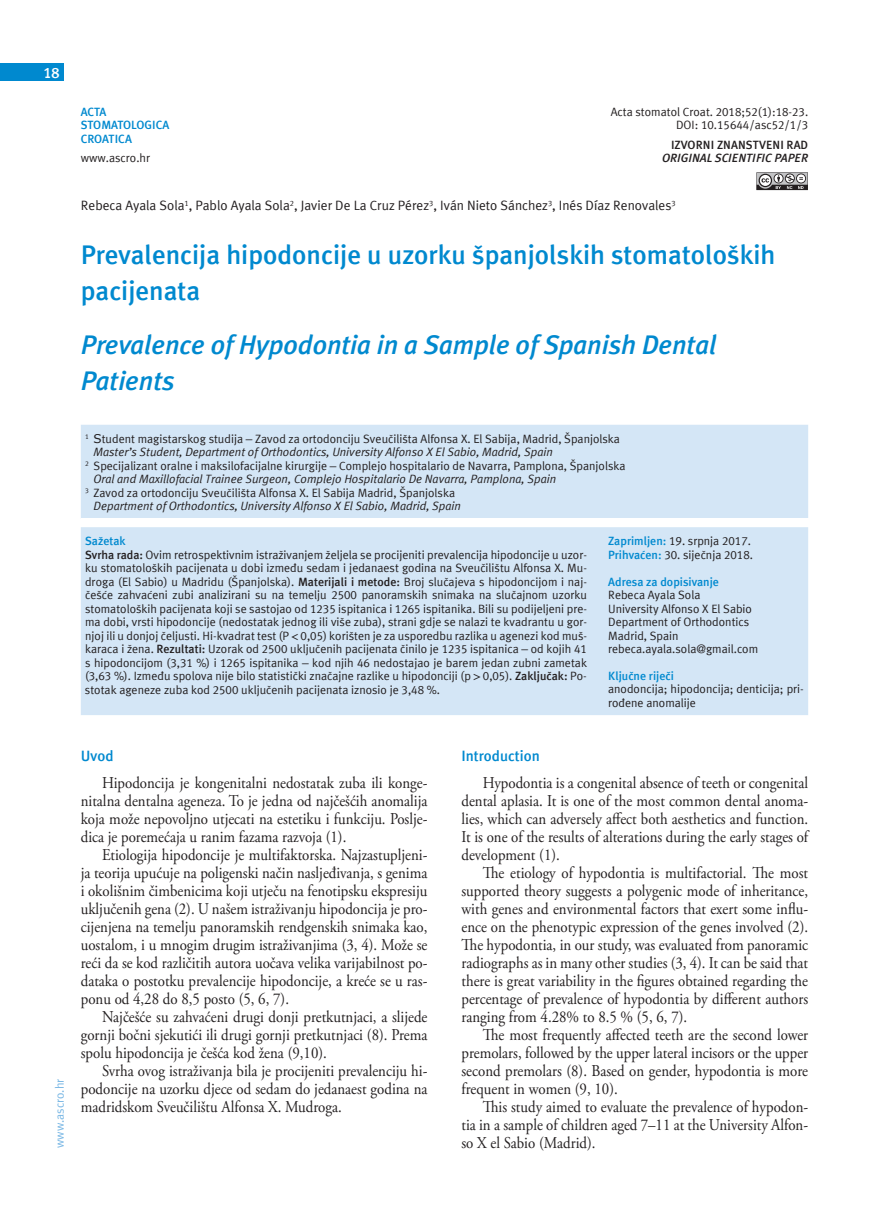
<style>
.page{position:relative;width:872px;height:1212px;background:#fff}
.page>*{position:absolute;margin:0;border:0;box-sizing:border-box;transform-origin:0 0}
.t1{font:700 27px/36px "Meta ASC";color:#0089cf}
.t2{font:italic 700 27px/36px "Meta ASC";letter-spacing:-.005em;color:#0089cf}
.t3{font:16.5px/18px "Adobe Garamond Pro";color:#231f20;text-align:justify;scale:.9 1}
.t4{font:700 15px "Meta ASC";color:#0089cf}
.t5{font:700 15px "Meta ASC";color:#fff}
.t6{font:13.5px "Meta ASC";color:#231f20}
.t7{font:12px/13.5px "Meta ASC";color:#231f20}
.t8{font:italic 12px "Meta ASC";color:#231f20}
.t9{font:700 12px/13.5px "Meta ASC";color:#0089cf}
.t10{font:italic 700 12px "Meta ASC";letter-spacing:.005em;color:#231f20}
.t11{font:700 12px "Meta ASC";letter-spacing:.005em;color:#231f20}
.t12{font:12px "Meta ASC";color:#77b6e4}
.s1{font-family:"Verdana"}
.s2{font-weight:700;color:#0089cf}
.s3{font-weight:700}
</style>
<div class="page">
<div style="left:0;top:64px;width:64px;height:17px;background:#0089cf"></div>
<div style="left:81px;top:425px;width:727px;height:290px;background:#d4e6f6"></div>
<div style="left:81px;top:519px;width:727px;height:8px;background:#fff"></div>
<svg style="left:756px;top:172px;width:52px;height:18px"></svg>
<p class="t5" style="left:43px;top:64px;width:18px">18</p>
<p class="t12" style="left:53px;top:1148px;width:71px;rotate:-90deg">www.ascro.hr</p>
<p class="t7" style="left:611px;top:105px;width:199px;text-align:right">Acta stomatol Croat. 2018;52(1):18-23.<br>DOI: 10.15644/asc52/1/3</p>
<p class="t11" style="left:671px;top:138px;width:139px">IZVORNI ZNANSTVENI RAD</p>
<p class="t10" style="left:662px;top:151px;width:148px">ORIGINAL SCIENTIFIC PAPER</p>
<p class="t6" style="left:81px;top:198px;width:596px">Rebeca Ayala Sola<sup>1</sup>, Pablo Ayala Sola<sup>2</sup>, Javier De La Cruz Pérez<sup>3</sup>, Iván Nieto Sánchez<sup>3</sup>, Inés Díaz Renovales<sup>3</sup></p>
<h1 class="t1" style="left:81px;top:237px;width:696px">Prevalencija hipodoncije u uzorku španjolskih stomatoloških pacijenata</h1>
<h1 class="t2" style="left:81px;top:327px;width:637px">Prevalence of Hypodontia in a Sample of Spanish Dental<br>Patients</h1>
<p class="t9" style="left:81px;top:105px;width:90px">ACTA<br>STOMATOLOGICA<br>CROATICA</p>
<p class="t7" style="left:81px;top:151px;width:71px">www.ascro.hr</p>
<p class="t7" style="left:85px;top:432px;width:536px"><sup>1</sup> <span class="s1">S</span>tudent magistarskog studija – Zavod za ortodonciju Sveučilišta Alfonsa X. El Sabija, Madrid, Španjolska</p>
<p class="t8" style="left:94px;top:445px;width:461px">Master’s Student, Department of Orthodontics, University Alfonso X El Sabio, Madrid, Spain</p>
<p class="t7" style="left:85px;top:459px;width:542px"><sup>2</sup> Specijalizant oralne i maksilofacijalne kirurgije – Complejo hospitalario de Navarra, Pamplona, Španjolska</p>
<p class="t8" style="left:94px;top:472px;width:464px">Oral and Maxillofacial Trainee Surgeon, Complejo Hospitalario De Navarra, Pamplona, Spain</p>
<p class="t7" style="left:85px;top:486px;width:371px"><sup>3</sup> Zavod za ortodonciju Sveučilišta Alfonsa X. El Sabija Madrid, Španjolska</p>
<p class="t8" style="left:94px;top:499px;width:369px">Department of Orthodontics, University Alfonso X El Sabio, Madrid, Spain</p>
<p class="t7" style="left:85px;top:534px;width:503px"><span class="s2">Sažetak<br></span><span class="s3">Svrha rada:</span> Ovim retrospektivnim istraživanjem željela se procijeniti prevalencija hipodoncije u uzor&shy;ku stomatoloških pacijenata u dobi između sedam i jedanaest godina na Sveučilištu Alfonsa X. Mu&shy;droga (El Sabio) u Madridu (Španjolska). <span class="s3">Materijali i metode:</span> Broj slučajeva s hipodoncijom i naj&shy;češće zahvaćeni zubi analizirani su na temelju 2500 panoramskih snimaka na slučajnom uzorku stomatoloških pacijenata koji se sastojao od 1235 ispitanica i 1265 ispitanika. Bili su podijeljeni pre&shy;ma dobi, vrsti hipodoncije (nedostatak jednog ili više zuba), strani gdje se nalazi te kvadrantu u gor&shy;njoj ili u donjoj čeljusti. Hi-kvadrat test (P &lt; 0,05) korišten je za usporedbu razlika u agenezi kod muš&shy;karaca i žena. <span class="s3">Rezultati:</span> Uzorak od 2500 uključenih pacijenata činilo je 1235 ispitanica – od kojih 41 s hipodoncijom (3,31 %) i 1265 ispitanika – kod njih 46 nedostajao je barem jedan zubni zametak (3,63 %). Između spolova nije bilo statistički značajne razlike u hipodonciji (p &gt; 0,05). <span class="s3">Zaključak:</span> Po&shy;stotak ageneze zuba kod 2500 uključenih pacijenata iznosio je 3,48 %.</p>
<p class="t7" style="left:608px;top:534px;width:146px"><span class="s2">Zaprimljen:</span> 19. srpnja 2017.<br><span class="s2">Prihvaćen:</span> 30. siječnja 2018.</p>
<p class="t9" style="left:608px;top:575px;width:112px">Adresa za dopisivanje</p>
<p class="t7" style="left:608px;top:588px;width:151px">Rebeca Ayala Sola<br>University Alfonso X El Sabio<br>Department of Orthodontics<br>Madrid, Spain rebeca.ayala.sola@gmail.com</p>
<p class="t9" style="left:608px;top:668px;width:67px">Ključne riječi</p>
<p class="t7" style="left:608px;top:682px;width:197px">anodoncija; hipodoncija; denticija; pri&shy;rođene anomalije</p>
<p class="t4" style="left:81px;top:747px;width:34px">Uvod</p>
<p class="t3" style="left:81px;top:774px;width:387px;text-indent:21px">Hipodoncija je kongenitalni nedostatak zuba ili konge&shy;nitalna dentalna ageneza. To je jedna od najčešćih anomalija koja može nepovoljno utjecati na estetiku i funkciju. Poslje&shy;dica je poremećaja u ranim fazama razvoja (1).</p>
<p class="t3" style="left:81px;top:846px;width:387px;text-indent:21px">Etiologija hipodoncije je multifaktorska. Najzastupljeni&shy;ja teorija upućuje na poligenski način nasljeđivanja, s genima i okolišnim čimbenicima koji utječu na fenotipsku ekspresiju uključenih gena (2). U našem istraživanju hipodoncija je pro&shy;cijenjena na temelju panoramskih rendgenskih snimaka kao, uostalom, i u mnogim drugim istraživanjima (3, 4). Može se reći da se kod različitih autora uočava velika varijabilnost po&shy;dataka o postotku prevalencije hipodoncije, a kreće se u ras&shy;ponu od 4,28 do 8,5 posto (5, 6, 7).</p>
<p class="t3" style="left:81px;top:1008px;width:387px;text-indent:21px">Najčešće su zahvaćeni drugi donji pretkutnjaci, a slijede gornji bočni sjekutići ili drugi gornji pretkutnjaci (8). Prema spolu hipodoncija je češća kod žena (9,10).</p>
<p class="t3" style="left:81px;top:1062px;width:387px;text-indent:21px">Svrha ovog istraživanja bila je procijeniti prevalenciju hi&shy;podoncije na uzorku djece od sedam do jedanaest godina na madridskom Sveučilištu Alfonsa X. Mudroga.</p>
<p class="t4" style="left:461px;top:747px;width:80px">Introduction</p>
<p class="t3" style="left:461px;top:774px;width:387px;text-indent:21px">Hypodontia is a congenital absence of teeth or congenital dental aplasia. It is one of the most common dental anoma&shy;lies, which can adversely affect both aesthetics and function.<br>It is one of the results of alterations during the early stages of development (1).</p>
<p class="t3" style="left:461px;top:864px;width:387px;text-indent:21px">The etiology of hypodontia is multifactorial. The most supported theory suggests a polygenic mode of inheritance, with genes and environmental factors that exert some influ&shy;ence on the phenotypic expression of the genes involved (2).<br>The hypodontia, in our study, was evaluated from panoramic radiographs as in many other studies (3, 4). It can be said that there is great variability in the figures obtained regarding the percentage of prevalence of hypodontia by different authors ranging from 4.28% to 8.5 % (5, 6, 7).</p>
<p class="t3" style="left:461px;top:1026px;width:387px;text-indent:21px">The most frequently affected teeth are the second lower premolars, followed by the upper lateral incisors or the upper second premolars (8). Based on gender, hypodontia is more frequent in women (9, 10).</p>
<p class="t3" style="left:461px;top:1098px;width:387px;text-indent:21px">This study aimed to evaluate the prevalence of hypodon&shy;tia in a sample of children aged 7–11 at the University Alfon&shy;so X el Sabio (Madrid).</p>
</div>
